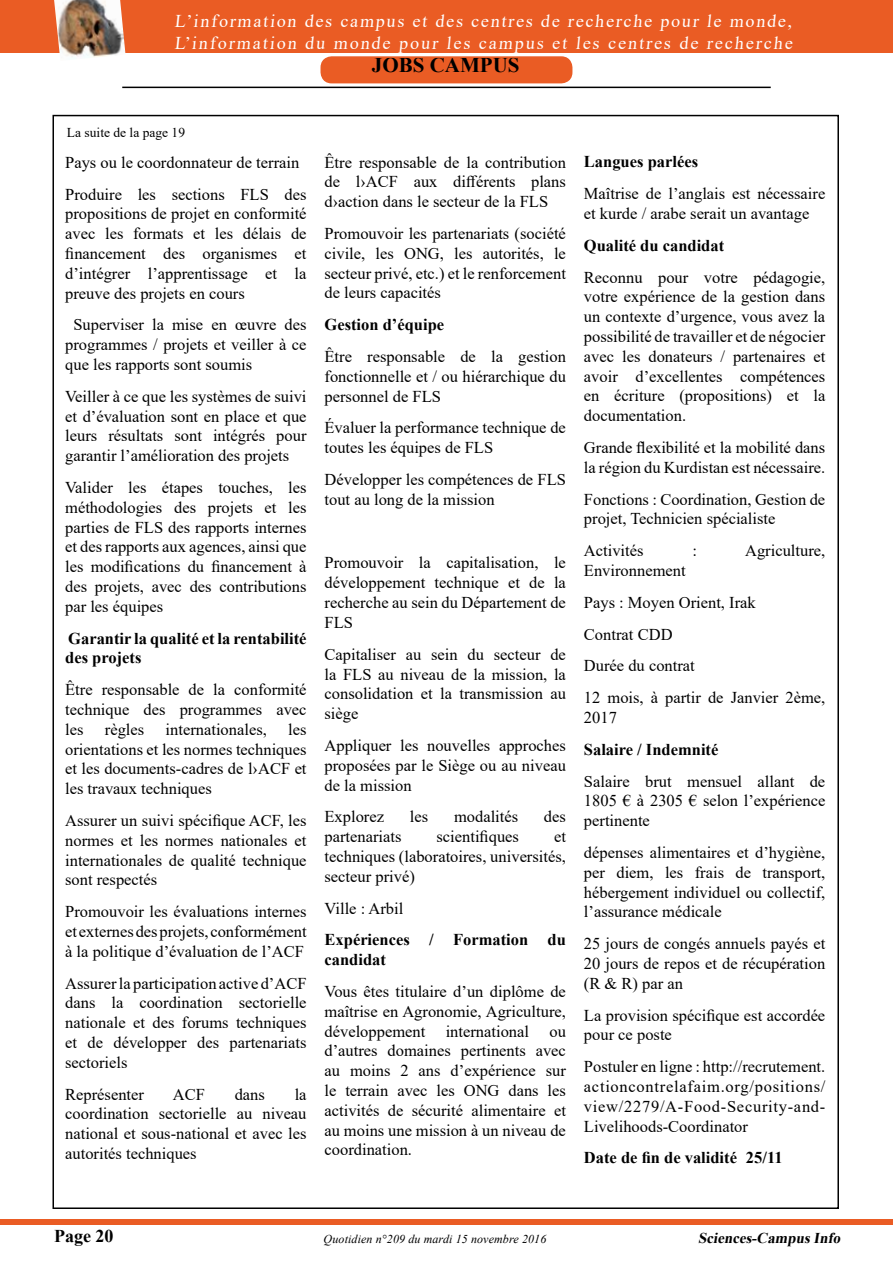
<style>
.page{position:relative;width:893px;height:1263px;background:#fff}
.page>*{position:absolute;margin:0;border:0;box-sizing:border-box;transform-origin:0 0}
.t1{font:700 21px "Times New Roman";color:#000}
.t2{font:18px/21.6px "Times New Roman";letter-spacing:.105em;color:#fff}
.t3{font:700 18px "Times New Roman";color:#000}
.t4{font:16.5px/19.8px "Times New Roman";color:#000;text-align:justify}
.t5{font:700 16.5px/19.8px "Times New Roman";color:#000}
.t6{font:italic 700 15px "Times New Roman";color:#000}
.t7{font:13.5px "Times New Roman";color:#000}
.t8{font:italic 12px "Times New Roman";letter-spacing:.01em;color:#000}
</style>
<div class="page">
<div style="left:1px;top:1219px;width:892px;height:6px;background:#ea5c24"></div>
<div style="left:0;top:0;width:893px;height:52px;background:#ea5c24"></div>
<img style="left:54px;top:0;width:71px;height:59px">
<hr style="left:122px;top:87px;width:649px;height:1px;background:#000">
<div style="left:321px;top:57px;width:251px;height:26px;background:#ea5c24;border-radius:11px"></div>
<div style="left:320px;top:56px;width:252px;height:27px;border:2px solid #ea5c24;border-radius:11px"></div>
<p class="t2" style="left:174px;top:10px;width:622px">L’information des campus et des centres de recherche pour le monde,<br>L’information du monde pour les campus et les centres de recherche</p>
<p class="t1" style="left:372px;top:50px;width:149px">JOBS CAMPUS</p>
<p class="t7" style="left:67px;top:123px;width:120px">La suite de la page 19</p>
<p class="t4" style="left:65px;top:146px;width:243px;line-height:31.8px">Pays ou le coordonnateur de terrain<br>Produire les sections FLS des</p>
<p class="t4" style="left:65px;top:203px;width:243px">propositions de projet en conformité avec les formats et les délais de financement des organismes et d’intégrer l’apprentissage et la preuve des projets en cours</p>
<p class="t4" style="left:65px;top:314px;width:243px;text-indent:8px">Superviser la mise en œuvre des programmes / projets et veiller à ce que les rapports sont soumis</p>
<p class="t4" style="left:65px;top:386px;width:243px">Veiller à ce que les systèmes de suivi et d’évaluation sont en place et que leurs résultats sont intégrés pour garantir l’amélioration des projets</p>
<p class="t4" style="left:65px;top:477px;width:243px">Valider les étapes touches, les méthodologies des projets et les parties de FLS des rapports internes et des rapports aux agences, ainsi que les modifications du financement à des projets, avec des contributions par les équipes</p>
<p class="t5" style="left:65px;top:628px;width:243px">Garantir la qualité et la rentabilité des projets</p>
<p class="t4" style="left:65px;top:679px;width:243px">Être responsable de la conformité technique des programmes avec les</p>
<p class="t4" style="left:65px;top:719px;width:243px;text-indent:223px">les orientations et les normes techniques et les documents-cadres de l›ACF et les travaux techniques</p>
<p class="t4" style="left:65px;top:810px;width:243px">Assurer un suivi spécifique ACF, les normes et les normes nationales et internationales de qualité technique sont respectés</p>
<p class="t4" style="left:65px;top:901px;width:243px">Promouvoir les évaluations internes et externes des projets, conformément à la politique d’évaluation de l’ACF</p>
<p class="t4" style="left:65px;top:973px;width:243px">Assurer la participation active d’ACF dans la coordination sectorielle nationale et des forums techniques et de développer des partenariats sectoriels</p>
<p class="t4" style="left:65px;top:1084px;width:80px">Représenter</p>
<p class="t4" style="left:173px;top:1084px;width:34px">ACF</p>
<p class="t4" style="left:235px;top:1084px;width:32px">dans</p>
<p class="t4" style="left:105px;top:719px;width:41px">règles</p>
<p class="t4" style="left:166px;top:719px;width:103px">internationales,</p>
<p class="t4" style="left:65px;top:1084px;width:243px;text-indent:229px">la coordination sectorielle au niveau national et sous-national et avec les autorités techniques</p>
<p class="t4" style="left:325px;top:152px;width:243px">Être responsable de la contribution de l›ACF aux différents plans d›action dans le secteur de la FLS</p>
<p class="t4" style="left:325px;top:223px;width:243px">Promouvoir les partenariats (société civile, les ONG, les autorités, le secteur privé, etc.) et le renforcement de leurs capacités</p>
<p class="t5" style="left:325px;top:314px;width:121px">Gestion d’équipe</p>
<p class="t4" style="left:325px;top:346px;width:243px">Être responsable de la gestion fonctionnelle et / ou hiérarchique du personnel de FLS</p>
<p class="t4" style="left:325px;top:417px;width:243px">Évaluer la performance technique de toutes les équipes de FLS</p>
<p class="t4" style="left:325px;top:469px;width:243px">Développer les compétences de FLS tout au long de la mission</p>
<p class="t4" style="left:325px;top:552px;width:243px">Promouvoir la capitalisation, le développement technique et de la recherche au sein du Département de FLS</p>
<p class="t4" style="left:325px;top:644px;width:243px">Capitaliser au sein du secteur de la FLS au niveau de la mission, la consolidation et la transmission au siège</p>
<p class="t4" style="left:325px;top:735px;width:243px">Appliquer les nouvelles approches proposées par le Siège ou au niveau de la mission</p>
<p class="t4" style="left:325px;top:806px;width:61px">Explorez</p>
<p class="t4" style="left:410px;top:806px;width:20px">les</p>
<p class="t4" style="left:454px;top:806px;width:66px">modalités</p>
<p class="t4" style="left:544px;top:806px;width:23px">des</p>
<p class="t4" style="left:325px;top:826px;width:78px">partenariats</p>
<p class="t4" style="left:436px;top:826px;width:84px">scientifiques</p>
<p class="t4" style="left:325px;top:826px;width:243px;text-indent:229px">et techniques (laboratoires, universités, secteur privé)</p>
<p class="t4" style="left:325px;top:897px;width:80px">Ville : Arbil</p>
<p class="t5" style="left:325px;top:929px;width:243px">Expériences / Formation du candidat</p>
<p class="t4" style="left:325px;top:981px;width:243px">Vous êtes titulaire d’un diplôme de maîtrise en Agronomie, Agriculture, développement international ou d’autres domaines pertinents avec au moins 2 ans d’expérience sur le terrain avec les ONG dans les activités de sécurité alimentaire et au moins une mission à un niveau de coordination.</p>
<p class="t5" style="left:584px;top:151px;width:116px">Langues parlées</p>
<p class="t4" style="left:584px;top:183px;width:243px">Maîtrise de l’anglais est nécessaire et kurde / arabe serait un avantage</p>
<p class="t5" style="left:584px;top:235px;width:142px">Qualité du candidat</p>
<p class="t4" style="left:584px;top:267px;width:243px">Reconnu pour votre pédagogie, votre expérience de la gestion dans un contexte d’urgence, vous avez la possibilité de travailler et de négocier avec les donateurs / partenaires et avoir d’excellentes compétences en écriture (propositions) et la documentation.</p>
<p class="t4" style="left:584px;top:437px;width:243px">Grande flexibilité et la mobilité dans la région du Kurdistan est nécessaire.</p>
<p class="t4" style="left:584px;top:489px;width:243px">Fonctions : Coordination, Gestion de projet, Technicien spécialiste</p>
<p class="t4" style="left:584px;top:540px;width:61px">Activités</p>
<p class="t4" style="left:692px;top:540px;width:6px">:</p>
<p class="t4" style="left:745px;top:540px;width:82px">Agriculture,</p>
<p class="t4" style="left:584px;top:554px;width:243px;line-height:31.8px;text-align:left">Environnement<br>Pays : Moyen Orient, Irak<br>Contrat CDD<br>Durée du contrat<br>12 mois, à partir de Janvier 2ème,</p>
<p class="t4" style="left:584px;top:707px;width:34px">2017</p>
<p class="t5" style="left:584px;top:739px;width:136px">Salaire / Indemnité</p>
<p class="t4" style="left:584px;top:771px;width:243px">Salaire brut mensuel allant de 1805 € à 2305 € selon l’expérience pertinente</p>
<p class="t4" style="left:584px;top:842px;width:243px">dépenses alimentaires et d’hygiène, per diem, les frais de transport, hébergement individuel ou collectif, l’assurance médicale</p>
<p class="t4" style="left:584px;top:933px;width:243px">25 jours de congés annuels payés et 20 jours de repos et de récupération (R &amp; R) par an</p>
<p class="t4" style="left:584px;top:1005px;width:243px">La provision spécifique est accordée pour ce poste</p>
<p class="t4" style="left:584px;top:1056px;width:243px">Postuler en ligne : http://recrutement. actioncontrelafaim.org/positions/ view/2279/A-Food-Security-and-Livelihoods-Coordinator</p>
<p class="t5" style="left:584px;top:1147px;width:200px">Date de fin de validité 25/11</p>
<p class="t3" style="left:54px;top:1223px;width:61px">Page 20</p>
<p class="t8" style="left:324px;top:1231px;width:224px">Quotidien n°209 du mardi 15 novembre 2016</p>
<p class="t6" style="left:698px;top:1227px;width:147px">Sciences-CampusInfo</p>
</div>
